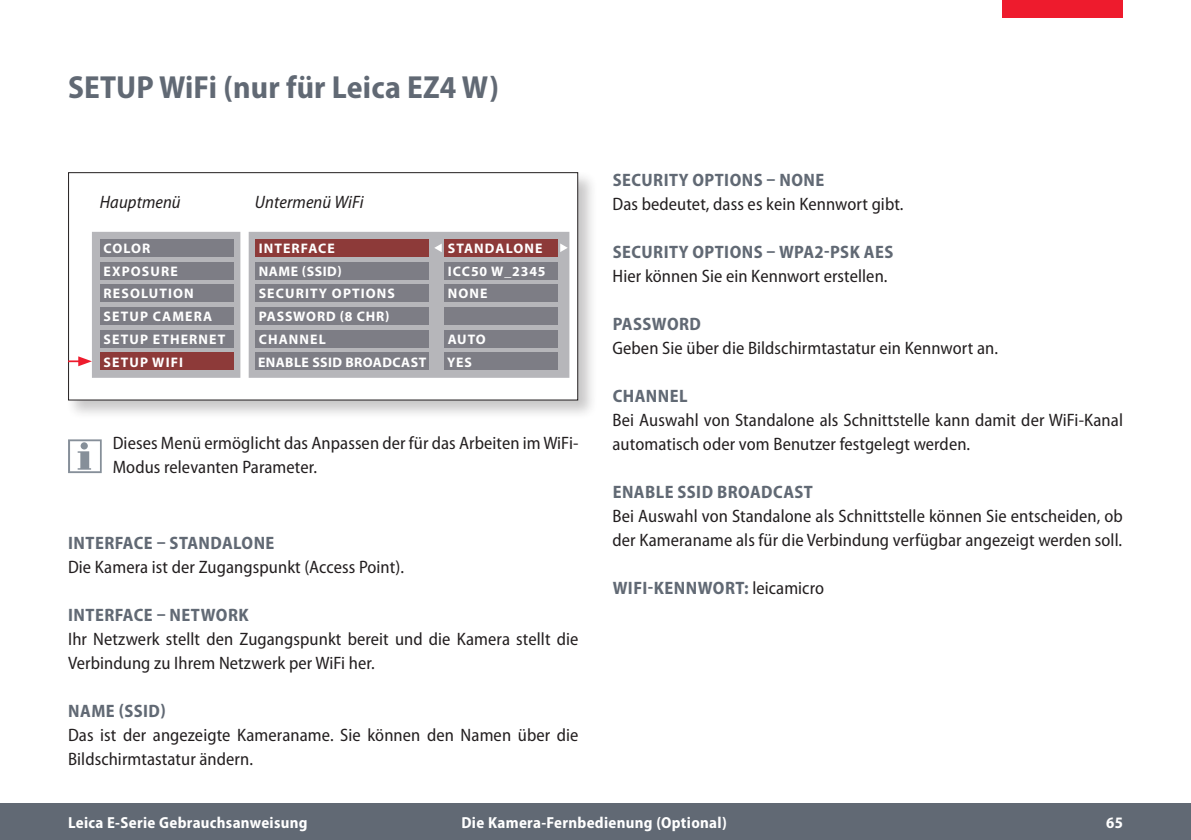
<style>
.page{position:relative;width:1191px;height:840px;background:#fff}
.page>*{position:absolute;margin:0;border:0;box-sizing:border-box;transform-origin:0 0}
.t1{font:700 semi-condensed 32px "Myriad Pro";letter-spacing:.005em;color:#616974}
.t2{font:semi-condensed 18px/24px "Myriad Pro";letter-spacing:.005em;color:#231f20}
.t3{font:700 semi-condensed 18px "Myriad Pro";letter-spacing:.025em;color:#616974}
.t4{font:italic semi-condensed 18px "Myriad Pro";letter-spacing:.005em;color:#231f20}
.t5{font:700 semi-condensed 16px "Myriad Pro";letter-spacing:.02em;color:#fff}
.t6{font:700 13.8px/22.6px "Myriad Pro";letter-spacing:.08em;color:#fff}
.t7{font:700 13.8px/22.6px "Myriad Pro";letter-spacing:.06em;color:#fff}
.t8{font:700 13.8px "Myriad Pro";letter-spacing:.03em;color:#fff}
.s1{font-weight:400;color:#231f20}
</style>
<div class="page">
<div style="left:0;top:803px;width:1191px;height:36px;background:#616974"></div>
<div style="left:1002px;top:0;width:121px;height:17px;background:#ee1b2d"></div>
<svg style="left:68px;top:439px;width:34px;height:34px"></svg>
<div style="left:66px;top:169px;width:532px;height:250px;background:#231f20;opacity:.25"></div>
<div style="left:69px;top:172px;width:509px;height:228px;background:#fff"></div>
<div style="left:68px;top:172px;width:510px;height:228px;border:1px solid #231f20"></div>
<svg style="left:68px;top:232px;width:172px;height:145px"></svg>
<div style="left:100px;top:239px;width:134px;height:17px;background:#7d7d85"></div>
<div style="left:100px;top:262px;width:134px;height:17px;background:#7d7d85"></div>
<div style="left:100px;top:284px;width:134px;height:17px;background:#7d7d85"></div>
<div style="left:100px;top:307px;width:134px;height:17px;background:#7d7d85"></div>
<div style="left:100px;top:330px;width:134px;height:17px;background:#7d7d85"></div>
<div style="left:100px;top:352px;width:134px;height:17px;background:#8d3a39"></div>
<svg style="left:249px;top:232px;width:320px;height:145px;background:#b0afb3"></svg>
<div style="left:255px;top:239px;width:174px;height:17px;background:#8d3a39"></div>
<div style="left:255px;top:262px;width:174px;height:17px;background:#7d7d85"></div>
<div style="left:255px;top:284px;width:174px;height:17px;background:#7d7d85"></div>
<div style="left:444px;top:239px;width:114px;height:17px;background:#8d3a39"></div>
<div style="left:444px;top:262px;width:114px;height:17px;background:#7d7d85"></div>
<div style="left:444px;top:284px;width:114px;height:17px;background:#7d7d85"></div>
<svg style="left:434px;top:243px;width:8px;height:9px"></svg>
<div style="left:255px;top:307px;width:174px;height:17px;background:#7d7d85"></div>
<div style="left:255px;top:330px;width:174px;height:17px;background:#7d7d85"></div>
<svg style="left:560px;top:243px;width:8px;height:9px"></svg>
<div style="left:444px;top:307px;width:114px;height:17px;background:#7d7d85"></div>
<div style="left:444px;top:330px;width:114px;height:17px;background:#7d7d85"></div>
<div style="left:255px;top:352px;width:174px;height:17px;background:#7d7d85"></div>
<div style="left:444px;top:352px;width:114px;height:17px;background:#7d7d85"></div>
<h1 class="t1" style="left:68px;top:69px;width:432px">SETUP WiFi (nur für Leica EZ4 W)</h1>
<p class="t4" style="left:100px;top:192px;width:82px">Hauptmenü</p>
<p class="t4" style="left:255px;top:192px;width:110px">Untermenü WiFi</p>
<p class="t6" style="left:104px;top:237px;width:123px">COLOR<br>EXPOSURE<br>RESOLUTION<br>SETUP CAMERA<br>SETUP ETHERNET<br>SETUP WIFI</p>
<p class="t6" style="left:259px;top:237px;width:138px">INTERFACE<br>NAME (SSID)<br>SECURITY OPTIONS</p>
<p class="t6" style="left:448px;top:237px;width:99px">STANDALONE<br>ICC50 W_2345<br>NONE</p>
<p class="t7" style="left:259px;top:305px;width:132px">PASSWORD (8 CHR)<br>CHANNEL</p>
<p class="t6" style="left:448px;top:328px;width:40px">AUTO</p>
<p class="t8" style="left:258px;top:354px;width:170px">ENABLE SSID BROADCAST</p>
<p class="t6" style="left:447px;top:350px;width:26px">YES</p>
<p class="t2" style="left:113px;top:431px;width:467px">Dieses Menü ermöglicht das Anpassen der für das Arbeiten im WiFi-<br>Modus relevanten Parameter.</p>
<p class="t3" style="left:68px;top:532px;width:208px">INTERFACE – STANDALONE</p>
<p class="t2" style="left:68px;top:555px;width:338px">Die Kamera ist der Zugangspunkt (Access Point).</p>
<p class="t3" style="left:68px;top:604px;width:182px">INTERFACE – NETWORK</p>
<p class="t2" style="left:68px;top:627px;width:512px">Ihr Netzwerk stellt den Zugangspunkt bereit und die Kamera stellt die<br>Verbindung zu Ihrem Netzwerk per WiFi her.</p>
<p class="t3" style="left:68px;top:700px;width:99px">NAME (SSID)</p>
<p class="t2" style="left:68px;top:723px;width:512px">Das ist der angezeigte Kameraname. Sie können den Namen über die<br>Bildschirmtastatur ändern.</p>
<p class="t3" style="left:612px;top:169px;width:213px">SECURITY OPTIONS – NONE</p>
<p class="t2" style="left:612px;top:192px;width:292px">Das bedeutet, dass es kein Kennwort gibt.</p>
<p class="t3" style="left:612px;top:241px;width:282px">SECURITY OPTIONS – WPA2-PSK AES</p>
<p class="t2" style="left:612px;top:264px;width:276px">Hier können Sie ein Kennwort erstellen.</p>
<p class="t3" style="left:612px;top:313px;width:90px">PASSWORD</p>
<p class="t2" style="left:612px;top:336px;width:387px">Geben Sie über die Bildschirmtastatur ein Kennwort an.</p>
<p class="t3" style="left:612px;top:385px;width:76px">CHANNEL</p>
<p class="t2" style="left:612px;top:408px;width:512px">Bei Auswahl von Standalone als Schnittstelle kann damit der WiFi-Kanal automatisch oder vom Benutzer festgelegt werden.</p>
<p class="t3" style="left:612px;top:481px;width:202px">ENABLE SSID BROADCAST</p>
<p class="t2" style="left:612px;top:504px;width:512px">Bei Auswahl von Standalone als Schnittstelle können Sie entscheiden, ob der Kameraname als für die Verbindung verfügbar angezeigt werden soll.</p>
<p class="t3" style="left:612px;top:577px;width:213px">WIFI-KENNWORT: <span class="s1">leicamicro</span></p>
<p class="t5" style="left:68px;top:813px;width:241px">Leica E-Serie Gebrauchsanweisung</p>
<p class="t5" style="left:461px;top:813px;width:267px">Die Kamera-Fernbedienung (Optional)</p>
<p class="t5" style="left:1106px;top:813px;width:18px">65</p>
</div>
